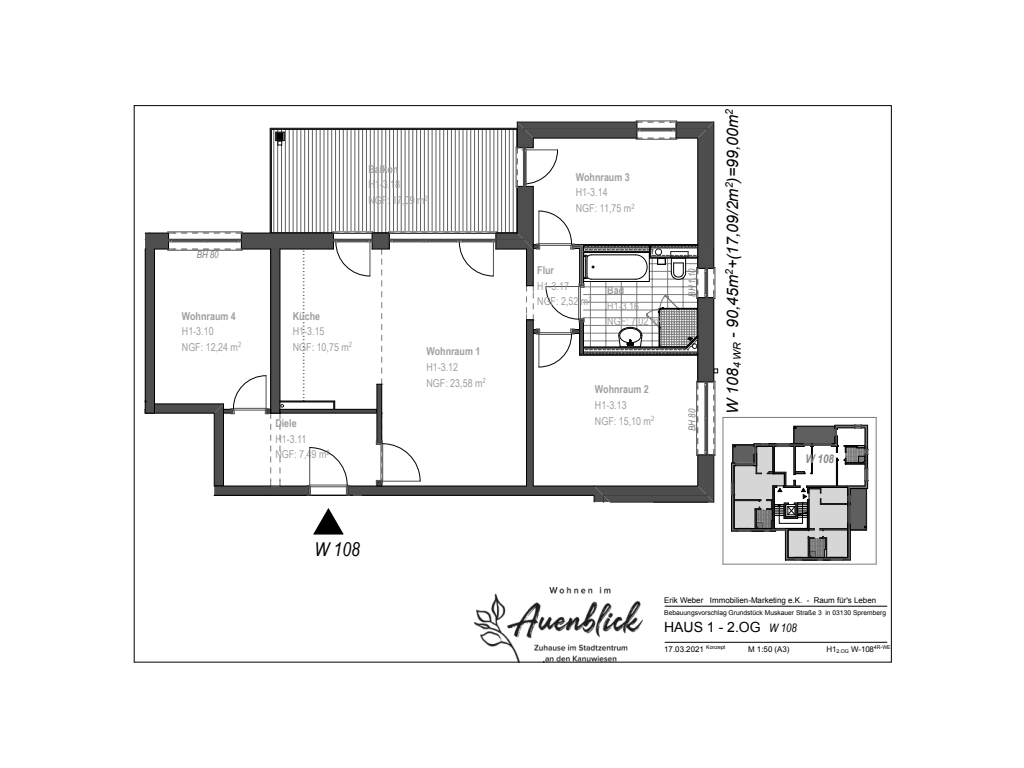
<style>
.page{position:relative;width:1024px;height:768px;background:#fff}
.page>*{position:absolute;margin:0;border:0;box-sizing:border-box;transform-origin:0 0}
.t1{font:italic 19.1px "Arial Narrow";color:#000}
.t2{font:italic 15.9px "Arial";letter-spacing:-.005em;color:#000}
.t3{font:14px "Arial";color:#000}
.t4{font:italic 700 12px "Arial Narrow";color:#8a8387}
.t5{font:italic 11.7px "Arial Narrow";color:#000}
.t6{font:10.9px/15.6px "Arial Narrow";color:#9f9f9f}
.t7{font:700 10.9px "Arial Narrow";color:#9f9f9f}
.t8{font:italic 9.5px "Arial Narrow";color:#7a7a7a}
.t9{font:7.9px "Arial";color:#000}
.t10{font:6.7px "Arial";color:#000}
.t11{font:5.2px "Arial";color:#000}
.s1{font-size:7.9px}
</style>
<div class="page">
<hr style="left:891px;top:106px;width:1px;height:556px;background:#000">
<hr style="left:134px;top:105px;width:757px;height:1px;background:#000">
<hr style="left:134px;top:106px;width:1px;height:556px;background:#000">
<hr style="left:134px;top:662px;width:757px;height:1px;background:#000">
<hr style="left:665px;top:606px;width:222px;height:1px;background:#000">
<hr style="left:665px;top:642px;width:222px;height:1px;background:#000">
<svg style="left:145px;top:121px;width:574px;height:382px"></svg>
<svg style="left:731px;top:425px;width:138px;height:136px"></svg>
<svg style="left:314px;top:509px;width:29px;height:26px"></svg>
<hr style="left:723px;top:417px;width:153px;height:1px;background:#7d797b">
<hr style="left:876px;top:417px;width:1px;height:147px;background:#7d797b">
<hr style="left:723px;top:564px;width:153px;height:1px;background:#7d797b">
<hr style="left:723px;top:417px;width:1px;height:147px;background:#7d797b">
<img style="left:474px;top:588px;width:169px;height:75px">
<p class="t8" style="left:197px;top:248px;width:23px">BH 80</p>
<p class="t7" style="left:182px;top:307px;width:55px">Wohnraum 4</p>
<p class="t6" style="left:182px;top:323px;width:61px">H1-3.10<br>NGF: 12,24 m<sup>2</sup></p>
<p class="t7" style="left:368px;top:161px;width:31px">Balkon</p>
<p class="t6" style="left:368px;top:177px;width:61px">H1-3.18<br>NGF: 17,09 m<sup>2</sup></p>
<p class="t7" style="left:293px;top:307px;width:29px">Küche</p>
<p class="t6" style="left:293px;top:323px;width:61px">H1-3.15<br>NGF: 10,75 m<sup>2</sup></p>
<p class="t7" style="left:275px;top:415px;width:23px">Diele</p>
<p class="t6" style="left:275px;top:431px;width:56px">H1-3.11<br>NGF: 7,49 m<sup>2</sup></p>
<h1 class="t1" style="left:315px;top:536px;width:47px">W 108</h1>
<p class="t7" style="left:426px;top:343px;width:55px">Wohnraum 1</p>
<p class="t6" style="left:426px;top:359px;width:61px">H1-3.12<br>NGF: 23,58 m<sup>2</sup></p>
<p class="t7" style="left:576px;top:169px;width:55px">Wohnraum 3</p>
<p class="t6" style="left:576px;top:185px;width:60px">H1-3.14<br>NGF: 11,75 m<sup>2</sup></p>
<p class="t7" style="left:537px;top:262px;width:18px">Flur</p>
<p class="t6" style="left:537px;top:278px;width:56px">H1-3.17<br>NGF: 2,52 m<sup>2</sup></p>
<p class="t7" style="left:607px;top:282px;width:18px">Bad</p>
<p class="t6" style="left:607px;top:298px;width:56px">H1-3.16<br>NGF: 7,02 m<sup>2</sup></p>
<p class="t7" style="left:595px;top:381px;width:55px">Wohnraum 2</p>
<p class="t6" style="left:595px;top:397px;width:61px">H1-3.13<br>NGF: 15,10 m<sup>2</sup></p>
<p class="t8" style="left:686px;top:297px;width:30px;rotate:-90deg">BH 1,10</p>
<p class="t8" style="left:686px;top:431px;width:23px;rotate:-90deg">BH 80</p>
<h2 class="t2" style="left:722px;top:414px;width:307px;rotate:-90deg">W 108<sub>4</sub> <sub>WR</sub> - 90,45m<sup>2</sup>+(17,09/2m<sup>2</sup>)=99,00m<sup>2</sup></h2>
<p class="t4" style="left:806px;top:450px;width:30px">W 108</p>
<p class="t9" style="left:664px;top:595px;width:213px">Erik Weber Immobilien-Marketing e.K. - Raum für's Leben</p>
<p class="t10" style="left:664px;top:608px;width:223px">Bebauungsvorschlag Grundstück Muskauer Straße 3 in 03130 Spremberg</p>
<p class="t3" style="left:664px;top:618px;width:98px">HAUS 1 - 2.OG</p>
<p class="t5" style="left:769px;top:620px;width:29px">W 108</p>
<p class="t9" style="left:664px;top:644px;width:63px">17.03.2021 <sup>Konzept</sup></p>
<p class="t9" style="left:748px;top:644px;width:43px">M 1:50 (A3)</p>
<p class="t11" style="left:826px;top:644px;width:66px"><span class="s1">H1</span>2.OG <span class="s1">W-108</span>4R-WE</p>
</div>
